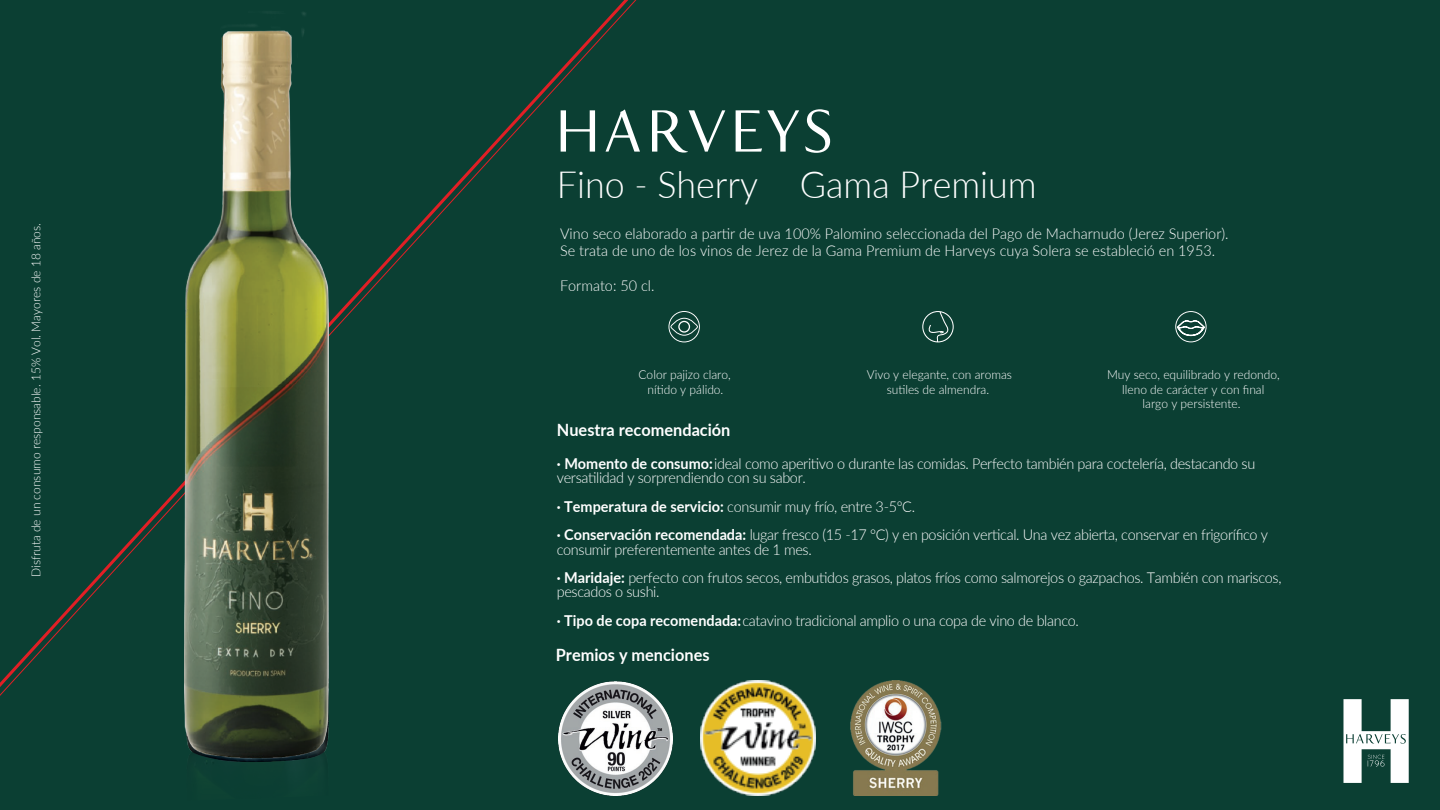
<style>
.page{position:relative;width:1440px;height:810px;background:#0b3f33}
.page>*{position:absolute;margin:0;border:0;box-sizing:border-box;transform-origin:0 0}
.t1{font:300 37.5px "Lato";color:#fff;scale:.96 1}
.t2{font:700 16.95px "Lato";color:#fff;scale:.96 1}
.t3{font:300 15px/28.5px "Lato";letter-spacing:-.025em;color:#fff;scale:.96 1}
.t4{font:300 15px/17.3px "Lato";color:#fff;scale:.96 1}
.t5{font:300 12.45px/14.4px "Lato";color:#fff;text-align:center;scale:.96 1}
.s1{font-weight:700}
</style>
<div class="page">
<svg style="left:1343px;top:699px;width:66px;height:84px"></svg>
<svg style="left:606px;top:109px;width:34px;height:43px"></svg>
<svg style="left:561px;top:110px;width:34px;height:42px"></svg>
<svg style="left:652px;top:110px;width:73px;height:43px"></svg>
<svg style="left:736px;top:110px;width:63px;height:42px"></svg>
<svg style="left:805px;top:109px;width:25px;height:44px"></svg>
<svg style="left:1175px;top:311px;width:32px;height:31px"></svg>
<svg style="left:922px;top:311px;width:32px;height:31px"></svg>
<svg style="left:668px;top:311px;width:32px;height:31px"></svg>
<img style="left:559px;top:681px;width:114px;height:114px">
<img style="left:850px;top:680px;width:92px;height:115px">
<img style="left:701px;top:680px;width:115px;height:115px">
<img style="left:0;top:84px;width:547px;height:678px">
<img style="left:185px;top:12px;width:144px;height:747px">
<p class="t5" style="left:29px;top:577px;width:370px;rotate:-90deg">Disfruta de un consumo responsable. 15% Vol. Mayores de 18 años.</p>
<h1 class="t1" style="left:557px;top:158px;width:501px">Fino - Sherry Gama Premium</h1>
<p class="t4" style="left:560px;top:224px;width:698px">Vino seco elaborado a partir de uva 100% Palomino seleccionada del Pago de Macharnudo (Jerez Superior).<br>Se trata de uno de los vinos de Jerez de la Gama Premium de Harveys cuya Solera se estableció en 1953.</p>
<p class="t4" style="left:560px;top:276px;width:100px">Formato: 50 cl.</p>
<p class="t5" style="left:639px;top:367px;width:98px">Color pajizo claro, nítido y pálido.</p>
<p class="t5" style="left:867px;top:367px;width:153px">Vivo y elegante, con aromas sutiles de almendra.</p>
<p class="t5" style="left:1107px;top:367px;width:181px">Muy seco, equilibrado y redondo, lleno de carácter y con final<br>largo y persistente.</p>
<p class="t2" style="left:557px;top:417px;width:182px">Nuestra recomendación</p>
<p class="t3" style="left:557px;top:456px;width:729px;line-height:14.2px"><span class="s1">· Momento de consumo:</span>ideal como aperitivo o durante las comidas. Perfecto también para coctelería, destacando su versatilidad y sorprendiendo con su sabor.</p>
<p class="t3" style="left:557px;top:492px;width:743px"><span class="s1">· Temperatura de servicio:</span> consumir muy frío, entre 3-5ºC.<br><span class="s1">· Conservación recomendada:</span> lugar fresco (15 -17 °C) y en posición vertical. Una vez abierta, conservar en frigorífico y</p>
<p class="t3" style="left:557px;top:535px;width:757px">consumir preferentemente antes de 1 mes.<br><span class="s1">· Maridaje:</span> perfecto con frutos secos, embutidos grasos, platos fríos como salmorejos o gazpachos. También con mariscos,</p>
<p class="t3" style="left:557px;top:577px;width:545px">pescados o sushi.<br><span class="s1">· Tipo de copa recomendada:</span> catavino tradicional amplio o una copa de vino de blanco.</p>
<p class="t2" style="left:556px;top:643px;width:162px">Premios y menciones</p>
</div>
